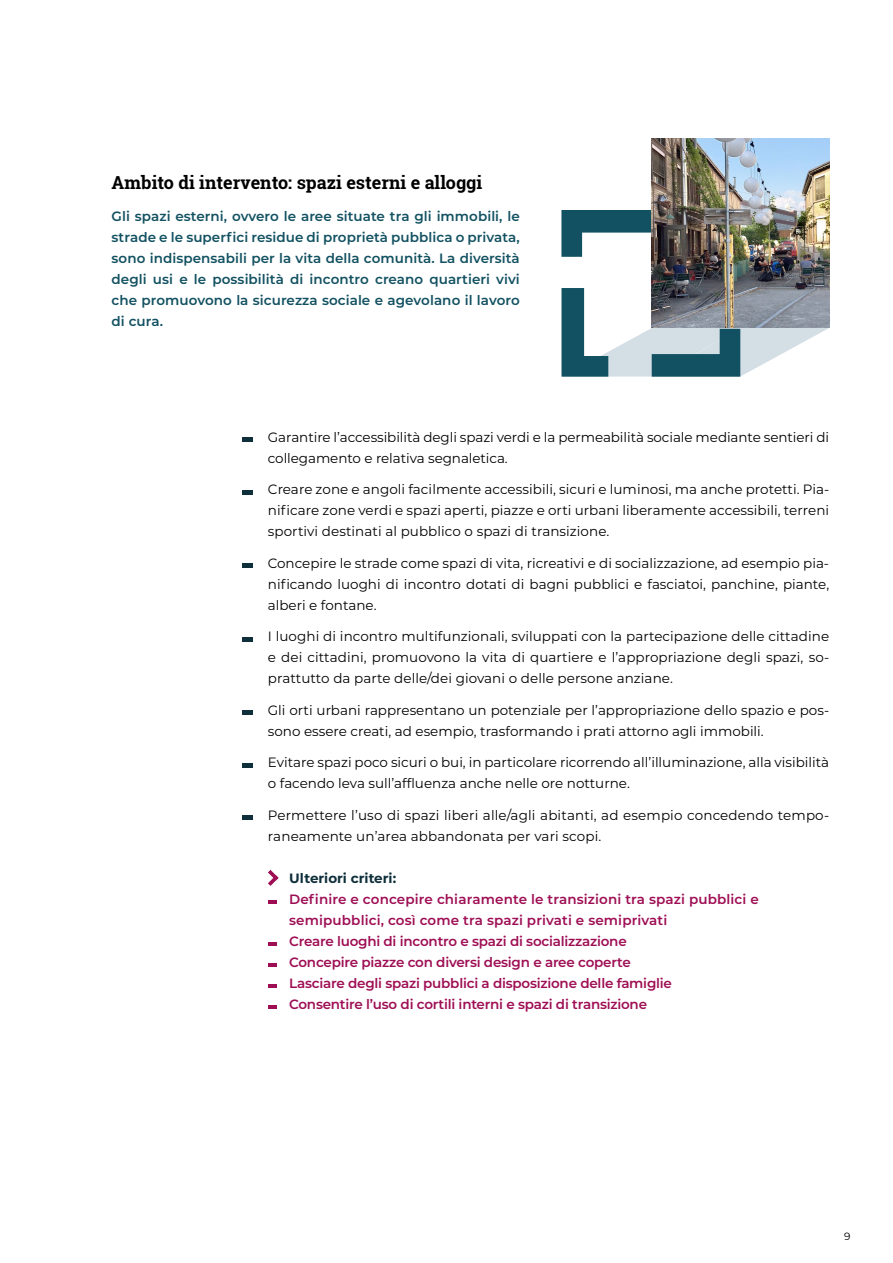
<style>
.page{position:relative;width:893px;height:1263px;background:#fff}
.page>*{position:absolute;margin:0;border:0;box-sizing:border-box;transform-origin:0 0}
.t1{font:700 18px "Roboto Slab";color:#000}
.t2{font:13.5px/21px "Montserrat";color:#000}
.t3{font:600 13.5px/21px "Montserrat";letter-spacing:-.015em;color:#9e0e54}
.t4{font:600 13.5px/21px "Montserrat";letter-spacing:.005em;color:#125161;text-align:justify}
.t5{font:700 13.5px "Montserrat";color:#0f2f3a}
.t6{font:10.5px "Montserrat";color:#000}
</style>
<div class="page">
<hr style="left:242px;top:438px;width:11px;height:4px;background:#0f2f3a">
<hr style="left:242px;top:490px;width:11px;height:4px;background:#0f2f3a">
<hr style="left:242px;top:564px;width:11px;height:4px;background:#0f2f3a">
<hr style="left:242px;top:637px;width:11px;height:4px;background:#0f2f3a">
<hr style="left:242px;top:711px;width:11px;height:4px;background:#0f2f3a">
<hr style="left:242px;top:763px;width:11px;height:4px;background:#0f2f3a">
<hr style="left:242px;top:816px;width:11px;height:4px;background:#0f2f3a">
<svg style="left:268px;top:870px;width:11px;height:16px"></svg>
<svg style="left:268px;top:901px;width:8px;height:3px"></svg>
<svg style="left:268px;top:943px;width:8px;height:3px"></svg>
<svg style="left:268px;top:964px;width:8px;height:3px"></svg>
<svg style="left:268px;top:985px;width:8px;height:3px"></svg>
<svg style="left:268px;top:1006px;width:8px;height:3px"></svg>
<svg style="left:561px;top:288px;width:268px;height:89px"></svg>
<svg style="left:561px;top:210px;width:90px;height:47px"></svg>
<img style="left:651px;top:139px;width:178px;height:189px">
<h1 class="t1" style="left:112px;top:170px;width:372px">Ambito di intervento: spazi esterni e alloggi</h1>
<p class="t4" style="left:112px;top:205px;width:410px">Gli spazi esterni, ovvero le aree situate tra gli immobili, le strade e le superfici residue di proprietà pubblica o privata, sono indispensabili per la vita della comunità. La diversità degli usi e le possibilità di incontro creano quartieri vivi che promuovono la sicurezza sociale e agevolano il lavoro di cura.</p>
<p class="t2" style="left:268px;top:426px;width:563px">Garantire l’accessibilità degli spazi verdi e la permeabilità sociale mediante sentieri di collegamento e relativa segnaletica.</p>
<p class="t2" style="left:268px;top:479px;width:563px;text-align:justify">Creare zone e angoli facilmente accessibili, sicuri e luminosi, ma anche protetti. Pia&shy;nificare zone verdi e spazi aperti, piazze e orti urbani liberamente accessibili, terreni sportivi destinati al pubblico o spazi di transizione.</p>
<p class="t2" style="left:268px;top:552px;width:563px;text-align:justify">Concepire le strade come spazi di vita, ricreativi e di socializzazione, ad esempio pia&shy;nificando luoghi di incontro dotati di bagni pubblici e fasciatoi, panchine, piante, alberi e fontane.</p>
<p class="t2" style="left:268px;top:626px;width:563px;text-align:justify">I luoghi di incontro multifunzionali, sviluppati con la partecipazione delle cittadine e dei cittadini, promuovono la vita di quartiere e l’appropriazione degli spazi, so&shy;prattutto da parte delle/dei giovani o delle persone anziane.</p>
<p class="t2" style="left:268px;top:699px;width:563px">Gli orti urbani rappresentano un potenziale per l’appropriazione dello spazio e pos&shy;sono essere creati, ad esempio, trasformando i prati attorno agli immobili.</p>
<p class="t2" style="left:268px;top:752px;width:563px">Evitare spazi poco sicuri o bui, in particolare ricorrendo all’illuminazione, alla visibilità o facendo leva sull’affluenza anche nelle ore notturne.</p>
<p class="t2" style="left:268px;top:804px;width:563px">Permettere l’uso di spazi liberi alle/agli abitanti, ad esempio concedendo tempo&shy;raneamente un’area abbandonata per vari scopi.</p>
<p class="t5" style="left:289px;top:868px;width:109px">Ulteriori criteri:</p>
<p class="t3" style="left:289px;top:888px;width:471px">Definire e concepire chiaramente le transizioni tra spazi pubblici e semipubblici, così come tra spazi privati e semiprivati<br>Creare luoghi di incontro e spazi di socializzazione<br>Concepire piazze con diversi design e aree coperte<br>Lasciare degli spazi pubblici a disposizione delle famiglie<br>Consentire l’uso di cortili interni e spazi di transizione</p>
<p class="t6" style="left:844px;top:1229px;width:8px">9</p>
</div>
